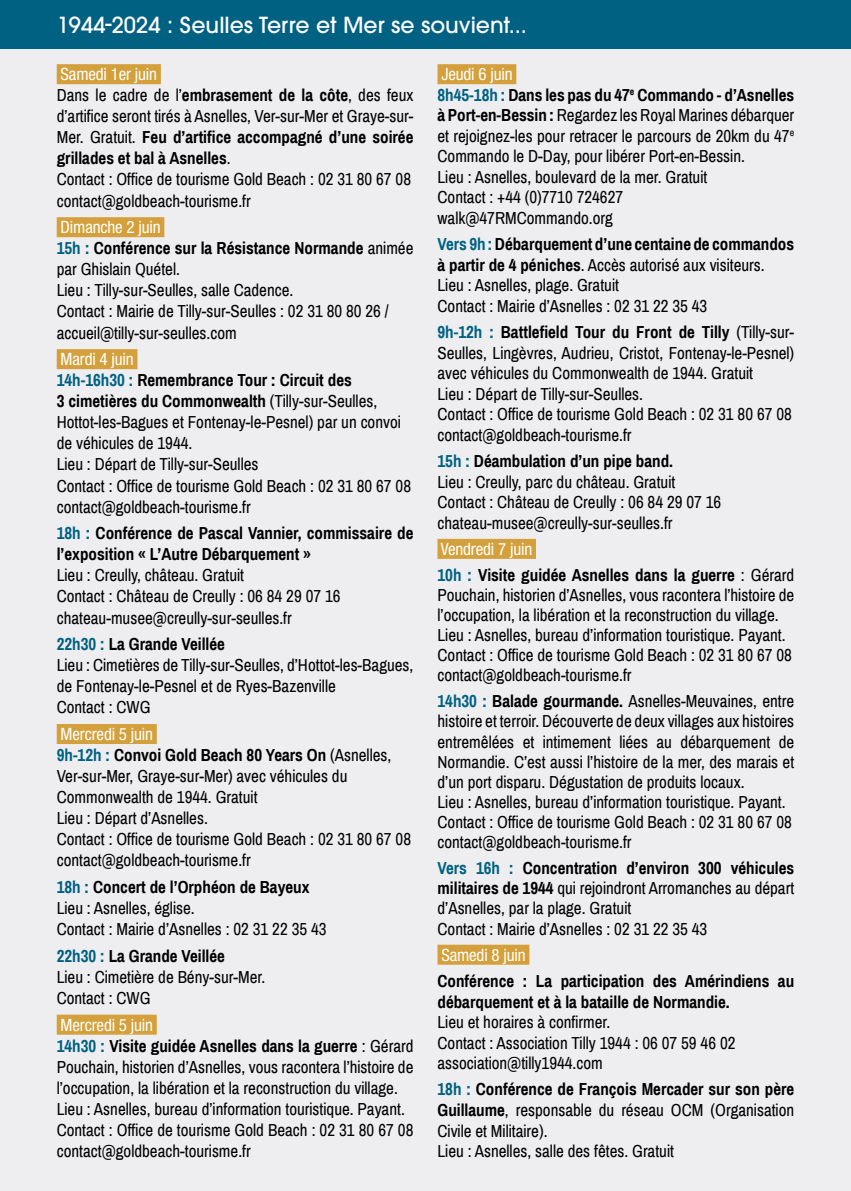
<style>
.page{position:relative;width:851px;height:1191px;background:#fff}
.page>*{position:absolute;margin:0;border:0;box-sizing:border-box;transform-origin:0 0}
.t1{font:500 22px "ITC Avant Garde Pro";color:#fff}
.t2{font:17px/21px "Archivo Narrow";color:#000}
.t3{font:700 17px/21px "Archivo Narrow";color:#000}
.t4{font:condensed 17px "Helvetica Neue LT Pro";letter-spacing:-.01em;color:#fff}
.s1{font-weight:700}
.s2{font-weight:700;color:#006182}
.s3{color:#006182}
</style>
<div class="page">
<div style="left:0;top:0;width:850px;height:1191px;background:#eeeef1"></div>
<div style="left:57px;top:64px;width:104px;height:20px;background:#d3a03b"></div>
<div style="left:57px;top:217px;width:107px;height:20px;background:#d3a03b"></div>
<div style="left:57px;top:349px;width:80px;height:20px;background:#d3a03b"></div>
<div style="left:57px;top:724px;width:100px;height:20px;background:#d3a03b"></div>
<div style="left:57px;top:1014px;width:100px;height:20px;background:#d3a03b"></div>
<div style="left:437px;top:64px;width:79px;height:20px;background:#d3a03b"></div>
<div style="left:437px;top:539px;width:99px;height:20px;background:#d3a03b"></div>
<div style="left:437px;top:944px;width:92px;height:20px;background:#d3a03b"></div>
<div style="left:0;top:0;width:850px;height:48px;background:#006182"></div>
<p class="t1" style="left:57px;top:10px;width:471px">1944-2024 : Seulles Terre et Mer se souvient...</p>
<p class="t4" style="left:61px;top:64px;width:98px">Samedi 1er juin</p>
<p class="t2" style="left:57px;top:85px;width:358px">Dans le cadre de l’<span class="s1">embrasement de la côte</span>, des feux d’artifice seront tirés à Asnelles, Ver-sur-Mer et Graye-sur-Mer. Gratuit. <span class="s1">Feu d’artifice accompagné d’une soirée grillades et bal à Asnelles</span>.<br>Contact : Office de tourisme Gold Beach : 02 31 80 67 08 contact@goldbeach-tourisme.fr</p>
<p class="t4" style="left:61px;top:217px;width:101px">Dimanche 2 juin</p>
<p class="t2" style="left:57px;top:238px;width:358px"><span class="s2">15h :</span> <span class="s1">Conférence sur la Résistance Normande</span> animée par Ghislain Quétel.<br>Lieu : Tilly-sur-Seulles, salle Cadence.<br>Contact : Mairie de Tilly-sur-Seulles : 02 31 80 80 26 / accueil@tilly-sur-seulles.com</p>
<p class="t4" style="left:61px;top:349px;width:75px">Mardi 4 juin</p>
<p class="t2" style="left:57px;top:370px;width:356px"><span class="s2">14h-16h30 :</span> <span class="s1">Remembrance Tour : Circuit des<br>3 cimetières du Commonwealth</span> (Tilly-sur-Seulles, Hottot-les-Bagues et Fontenay-le-Pesnel) par un convoi de véhicules de 1944.<br>Lieu : Départ de Tilly-sur-Seulles<br>Contact : Office de tourisme Gold Beach : 02 31 80 67 08 contact@goldbeach-tourisme.fr</p>
<p class="t3" style="left:57px;top:523px;width:358px"><span class="s3">18h :</span> Conférence de Pascal Vannier, commissaire de l’exposition « L’Autre Débarquement »</p>
<p class="t2" style="left:57px;top:565px;width:285px">Lieu : Creully, château. Gratuit<br>Contact : Château de Creully : 06 84 29 07 16 chateau-musee@creully-sur-seulles.fr</p>
<p class="t2" style="left:57px;top:634px;width:358px"><span class="s2">22h30 :</span> <span class="s1">La Grande Veillée<br></span>Lieu : Cimetières de Tilly-sur-Seulles, d’Hottot-les-Bagues, de Fontenay-le-Pesnel et de Ryes-Bazenville<br>Contact : CWG</p>
<p class="t4" style="left:61px;top:724px;width:94px">Mercredi 5 juin</p>
<p class="t2" style="left:57px;top:745px;width:356px"><span class="s2">9h-12h :</span> <span class="s1">Convoi Gold Beach 80 Years On</span> (Asnelles, Ver-sur-Mer, Graye-sur-Mer) avec véhicules du Commonwealth de 1944. Gratuit<br>Lieu : Départ d’Asnelles.<br>Contact : Office de tourisme Gold Beach : 02 31 80 67 08 contact@goldbeach-tourisme.fr</p>
<p class="t2" style="left:57px;top:877px;width:271px"><span class="s2">18h :</span> <span class="s1">Concert de l’Orphéon de Bayeux<br></span>Lieu : Asnelles, église.<br>Contact : Mairie d’Asnelles : 02 31 22 35 43</p>
<p class="t2" style="left:57px;top:946px;width:210px"><span class="s2">22h30 :</span> <span class="s1">La Grande Veillée<br></span>Lieu : Cimetière de Bény-sur-Mer.<br>Contact : CWG</p>
<p class="t4" style="left:61px;top:1015px;width:94px">Mercredi 5 juin</p>
<p class="t2" style="left:57px;top:1035px;width:358px"><span class="s2">14h30 :</span> <span class="s1">Visite guidée Asnelles dans la guerre</span> : Gérard Pouchain, historien d’Asnelles, vous racontera l’histoire de l’occupation, la libération et la reconstruction du village.<br>Lieu : Asnelles, bureau d’information touristique. Payant.<br>Contact : Office de tourisme Gold Beach : 02 31 80 67 08 contact@goldbeach-tourisme.fr</p>
<p class="t4" style="left:441px;top:64px;width:73px">Jeudi 6 juin</p>
<p class="t2" style="left:437px;top:85px;width:358px"><span class="s2">8h45-18h :</span> <span class="s1">Dans les pas du 47</span><sup>e</sup> <span class="s1">Commando - d’Asnelles à Port-en-Bessin :</span> Regardez les Royal Marines débarquer et rejoignez-les pour retracer le parcours de 20km du 47<sup>e </sup>Commando le D-Day, pour libérer Port-en-Bessin.<br>Lieu : Asnelles, boulevard de la mer. Gratuit<br>Contact : +44 (0)7710 724627 walk@47RMCommando.org</p>
<p class="t2" style="left:437px;top:234px;width:358px"><span class="s2">Vers 9h :</span> <span class="s1">Débarquement d’une centaine de commandos à partir de 4 péniches</span>. Accès autorisé aux visiteurs.<br>Lieu : Asnelles, plage. Gratuit<br>Contact : Mairie d’Asnelles : 02 31 22 35 43</p>
<p class="t2" style="left:437px;top:322px;width:358px"><span class="s2">9h-12h :</span> <span class="s1">Battlefield Tour du Front de Tilly</span> (Tilly-sur-Seulles, Lingèvres, Audrieu, Cristot, Fontenay-le-Pesnel) avec véhicules du Commonwealth de 1944. Gratuit<br>Lieu : Départ de Tilly-sur-Seulles.<br>Contact : Office de tourisme Gold Beach : 02 31 80 67 08 contact@goldbeach-tourisme.fr</p>
<p class="t2" style="left:437px;top:451px;width:285px"><span class="s2">15h :</span> <span class="s1">Déambulation d’un pipe band.<br></span>Lieu : Creully, parc du château. Gratuit Contact : Château de Creully : 06 84 29 07 16 chateau-musee@creully-sur-seulles.fr</p>
<p class="t4" style="left:440px;top:539px;width:93px">Vendredi 7 juin</p>
<p class="t2" style="left:437px;top:565px;width:358px;line-height:20.2px"><span class="s2">10h :</span> <span class="s1">Visite guidée Asnelles dans la guerre</span> : Gérard Pouchain, historien d’Asnelles, vous racontera l’histoire de l’occupation, la libération et la reconstruction du village.<br>Lieu : Asnelles, bureau d’information touristique. Payant.<br>Contact : Office de tourisme Gold Beach : 02 31 80 67 08 contact@goldbeach-tourisme.fr</p>
<p class="t2" style="left:437px;top:691px;width:358px;line-height:20.2px"><span class="s2">14h30 :</span> <span class="s1">Balade gourmande.</span> Asnelles-Meuvaines, entre histoire et terroir. Découverte de deux villages aux histoires entremêlées et intimement liées au débarquement de Normandie. C’est aussi l’histoire de la mer, des marais et d’un port disparu. Dégustation de produits locaux.<br>Lieu : Asnelles, bureau d’information touristique. Payant.<br>Contact : Office de tourisme Gold Beach : 02 31 80 67 08 contact@goldbeach-tourisme.fr</p>
<p class="t2" style="left:437px;top:858px;width:358px;line-height:20.2px"><span class="s2">Vers 16h :</span> <span class="s1">Concentration d’environ 300 véhicules militaires de 1944</span> qui rejoindront Arromanches au départ d’Asnelles, par la plage. Gratuit<br>Contact : Mairie d’Asnelles : 02 31 22 35 43</p>
<p class="t4" style="left:441px;top:945px;width:86px">Samedi 8 juin</p>
<p class="t3" style="left:437px;top:971px;width:358px">Conférence : La participation des Amérindiens au débarquement et à la bataille de Normandie.</p>
<p class="t2" style="left:437px;top:1012px;width:299px">Lieu et horaires à confirmer.<br>Contact : Association Tilly 1944 : 06 07 59 46 02 association@tilly1944.com</p>
<p class="t2" style="left:437px;top:1079px;width:358px"><span class="s2">18h :</span> <span class="s1">Conférence de François Mercader sur son père Guillaume</span>, responsable du réseau OCM (Organisation Civile et Militaire).<br>Lieu : Asnelles, salle des fêtes. Gratuit</p>
</div>
